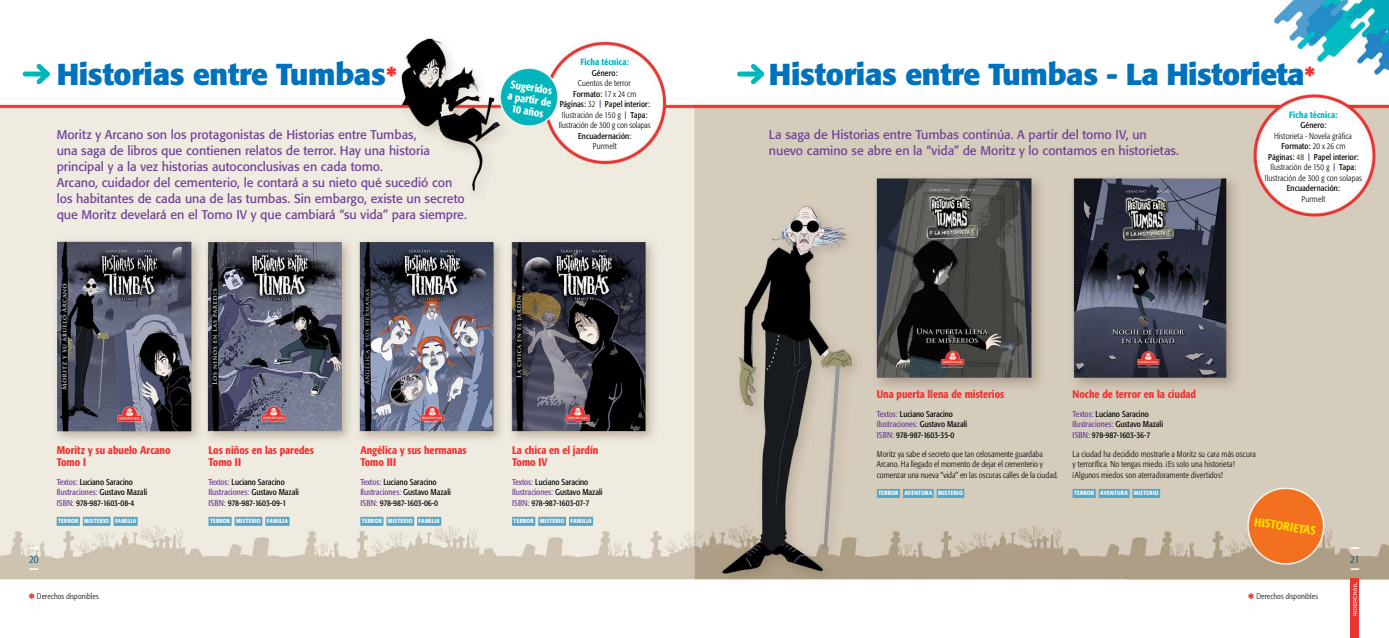
<style>
.page{position:relative;width:1389px;height:638px;background:#fff}
.page>*{position:absolute;margin:0;border:0;box-sizing:border-box;transform-origin:0 0}
.t1{font:700 30px "Formata";letter-spacing:-.01em;color:#0072bc}
.t2{font:12.5px/16px "Formata";letter-spacing:-.005em;color:#6c3f98}
.t3{font:500 condensed 12px "Formata";color:#fd0}
.t4{font:500 condensed 11px/12px "Formata";color:#ee3432}
.t5{font:500 condensed 11px/11.9px "Formata";color:#fff;text-align:center}
.t6{font:300 condensed 11px "Formata";color:#004d6d}
.t7{font:500 condensed 9px "Formata";letter-spacing:.015em;color:#00b6bd}
.t8{font:300 condensed 8.5px/10.5px "Formata";letter-spacing:.01em;color:#000}
.t9{font:condensed 8.5px/10.5px "Formata";color:#000}
.t10{font:300 condensed 8px "Formata";letter-spacing:.015em;color:#000}
.t11{font:500 condensed 6px "Formata";letter-spacing:.035em;color:#fff}
.s1{font-weight:400}
.s2{font-weight:700;font-size:7.5px;color:#6c3f98}
.s3{font-size:24px;color:#ee3432}
.s4{color:#6c3f98}
.s5{font-weight:700;font-stretch:normal;font-size:14px;color:#ee3432}
</style>
<div class="page">
<img style="left:0;top:0;width:1389px;height:638px">
<div style="left:877px;top:489px;width:23px;height:9px;background:#57a5c4"></div>
<div style="left:903px;top:489px;width:31px;height:9px;background:#57a5c4"></div>
<div style="left:937px;top:489px;width:27px;height:9px;background:#57a5c4"></div>
<div style="left:1073px;top:489px;width:23px;height:9px;background:#57a5c4"></div>
<div style="left:1099px;top:489px;width:30px;height:9px;background:#57a5c4"></div>
<div style="left:1132px;top:489px;width:28px;height:9px;background:#57a5c4"></div>
<div style="left:740px;top:72px;width:22px;height:5px;background:#00b6bd"></div>
<svg style="left:746px;top:59px;width:23px;height:30px"></svg>
<div style="left:1171px;top:58px;width:19px;height:17px;background:#fff"></div>
<div style="left:57px;top:517px;width:23px;height:9px;background:#57a5c4"></div>
<div style="left:83px;top:517px;width:28px;height:9px;background:#57a5c4"></div>
<div style="left:114px;top:517px;width:24px;height:9px;background:#57a5c4"></div>
<div style="left:360px;top:517px;width:23px;height:9px;background:#57a5c4"></div>
<div style="left:386px;top:517px;width:28px;height:9px;background:#57a5c4"></div>
<div style="left:417px;top:517px;width:24px;height:9px;background:#57a5c4"></div>
<div style="left:209px;top:517px;width:23px;height:9px;background:#57a5c4"></div>
<div style="left:235px;top:517px;width:27px;height:9px;background:#57a5c4"></div>
<div style="left:265px;top:517px;width:24px;height:9px;background:#57a5c4"></div>
<div style="left:512px;top:517px;width:23px;height:9px;background:#57a5c4"></div>
<div style="left:538px;top:517px;width:28px;height:9px;background:#57a5c4"></div>
<div style="left:569px;top:517px;width:24px;height:9px;background:#57a5c4"></div>
<div style="left:25px;top:72px;width:22px;height:5px;background:#00b6bd"></div>
<svg style="left:32px;top:59px;width:23px;height:30px"></svg>
<svg style="left:30px;top:547px;width:8px;height:2px"></svg>
<svg style="left:30px;top:568px;width:8px;height:2px"></svg>
<svg style="left:1351px;top:547px;width:8px;height:2px"></svg>
<svg style="left:1351px;top:568px;width:8px;height:2px"></svg>
<div style="left:1351px;top:578px;width:8px;height:60px;background:#ee3432"></div>
<svg style="left:1353px;top:582px;width:4px;height:33px"></svg>
<p class="t7" style="left:580px;top:56px;width:50px">Ficha técnica:</p>
<p class="t9" style="left:592px;top:67px;width:27px">Género:</p>
<p class="t8" style="left:559px;top:78px;width:93px;text-align:center">Cuentos de terror<br><span class="s1">Formato:</span> 17 x 24 cm<br><span class="s1">Páginas:</span> 32 <span class="s2">|</span> <span class="s1">Papel interior:<br></span>Ilustración de 150 g <span class="s2">|</span> <span class="s1">Tapa:<br></span>Ilustración de 300 g con solapas</p>
<p class="t9" style="left:578px;top:130px;width:55px">Encuadernación:</p>
<p class="t8" style="left:593px;top:141px;width:25px">Purmelt</p>
<h1 class="t1" style="left:57px;top:55px;width:342px">Historias entre Tumbas<span class="s3">*</span></h1>
<h1 class="t1" style="left:769px;top:55px;width:548px">Historias entre Tumbas - La Historieta<span class="s3">*</span></h1>
<p class="t7" style="left:1289px;top:109px;width:50px">Ficha técnica:</p>
<p class="t9" style="left:1301px;top:120px;width:27px">Género:</p>
<p class="t8" style="left:1265px;top:130px;width:99px;text-align:center">Historieta - Novela gráfica<br><span class="s1">Formato:</span> 20 x 26 cm<br><span class="s1">Páginas:</span> 48 <span class="s2">|</span> <span class="s1">Papel interior:<br></span>Ilustración de 150 g <span class="s2">|</span> <span class="s1">Tapa:<br></span>Ilustración de 300 g con solapas</p>
<p class="t9" style="left:1287px;top:183px;width:55px">Encuadernación:</p>
<p class="t8" style="left:1302px;top:193px;width:25px">Purmelt</p>
<p class="t5" style="left:510px;top:78px;width:46px;rotate:9deg">Sugeridos a partir de<br>10 años</p>
<p class="t2" style="left:57px;top:127px;width:412px">Moritz y Arcano son los protagonistas de Historias entre Tumbas,<br>una saga de libros que contienen relatos de terror. Hay una historia principal y a la vez historias autoconclusivas en cada tomo.<br>Arcano, cuidador del cementerio, le contará a su nieto qué sucedió con los habitantes de cada una de las tumbas. Sin embargo, existe un secreto que Moritz develará en el Tomo IV y que cambiará “su vida” para siempre.</p>
<h2 class="t2" style="left:769px;top:127px;width:412px">La saga de Historias entre Tumbas continúa. A partir del tomo IV, un nuevo camino se abre en la “vida” de Moritz y lo contamos en historietas.</h2>
<p class="t4" style="left:57px;top:444px;width:115px">Moritz y su abuelo Arcano<br>Tomo I</p>
<p class="t9" style="left:57px;top:476px;width:92px"><span class="s4">Textos:</span> Luciano Saracino<br><span class="s4">Ilustraciones:</span> Gustavo Mazali<br><span class="s4">ISBN:</span> 978-987-1603-08-4</p>
<p class="t11" style="left:58px;top:517px;width:79px">TERROR MISTERIO FAMILIA</p>
<p class="t4" style="left:209px;top:444px;width:107px">Los niños en las paredes<br>Tomo II</p>
<p class="t9" style="left:209px;top:476px;width:92px"><span class="s4">Textos:</span> Luciano Saracino<br><span class="s4">Ilustraciones:</span> Gustavo Mazali<br><span class="s4">ISBN:</span> 978-987-1603-09-1</p>
<p class="t11" style="left:210px;top:517px;width:79px">TERROR MISTERIO FAMILIA</p>
<p class="t4" style="left:360px;top:444px;width:108px">Angélica y sus hermanas<br>Tomo III</p>
<p class="t9" style="left:360px;top:476px;width:92px"><span class="s4">Textos:</span> Luciano Saracino<br><span class="s4">Ilustraciones:</span> Gustavo Mazali<br><span class="s4">ISBN:</span> 978-987-1603-06-0</p>
<p class="t11" style="left:362px;top:517px;width:79px">TERROR MISTERIO FAMILIA</p>
<p class="t4" style="left:512px;top:444px;width:88px">La chica en el jardín<br>Tomo IV</p>
<p class="t9" style="left:512px;top:476px;width:92px"><span class="s4">Textos:</span> Luciano Saracino<br><span class="s4">Ilustraciones:</span> Gustavo Mazali<br><span class="s4">ISBN:</span> 978-987-1603-07-7</p>
<p class="t11" style="left:514px;top:517px;width:79px">TERROR MISTERIO FAMILIA</p>
<p class="t4" style="left:877px;top:388px;width:129px">Una puerta llena de misterios</p>
<p class="t9" style="left:877px;top:408px;width:92px"><span class="s4">Textos:</span> Luciano Saracino<br><span class="s4">Ilustraciones:</span> Gustavo Mazali<br><span class="s4">ISBN:</span> 978-987-1603-35-0</p>
<p class="t8" style="left:877px;top:448px;width:183px">Moritz ya sabe el secreto que tan celosamente guardaba<br>Arcano. Ha llegado el momento de dejar el cementerio y comenzar una nueva “vida” en las oscuras calles de la ciudad.</p>
<p class="t11" style="left:878px;top:489px;width:86px">TERROR AVENTURA MISTERIO</p>
<p class="t4" style="left:1073px;top:388px;width:125px">Noche de terror en la ciudad</p>
<p class="t9" style="left:1073px;top:408px;width:92px"><span class="s4">Textos:</span> Luciano Saracino<br><span class="s4">Ilustraciones:</span> Gustavo Mazali<br><span class="s4">ISBN:</span> 978-987-1603-36-7</p>
<p class="t8" style="left:1073px;top:448px;width:185px">La ciudad ha decidido mostrarle a Moritz su cara más oscura y terrorífica. No tengas miedo. ¡Es solo una historieta! ¡Algunos miedos son aterradoramente divertidos!</p>
<p class="t11" style="left:1074px;top:489px;width:86px">TERROR AVENTURA MISTERIO</p>
<h3 class="t3" style="left:1256px;top:514px;width:64px;rotate:9deg">HISTORIETAS</h3>
<p class="t6" style="left:29px;top:552px;width:11px">20</p>
<p class="t6" style="left:1350px;top:552px;width:11px">21</p>
<p class="t10" style="left:28px;top:592px;width:72px"><span class="s5">*</span> Derechos disponibles</p>
<p class="t10" style="left:1248px;top:592px;width:72px"><span class="s5">*</span> Derechos disponibles</p>
</div>
